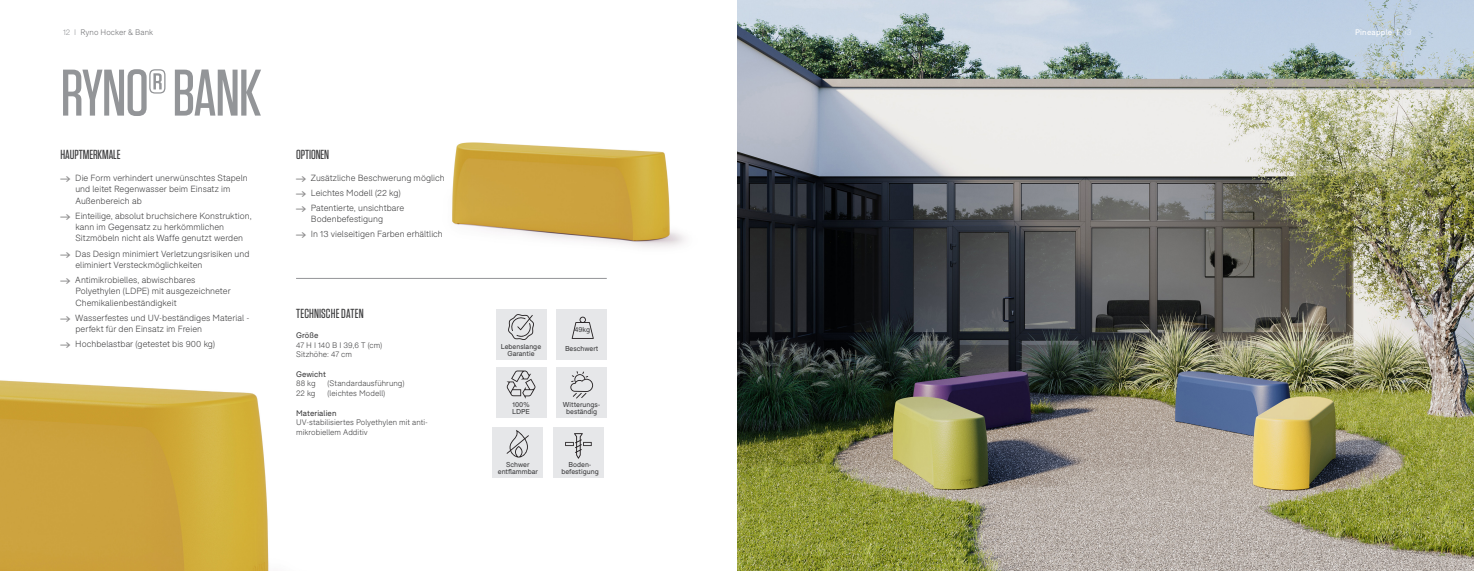
<style>
.page{position:relative;width:1474px;height:571px;background:#fff}
.page>*{position:absolute;margin:0;border:0;box-sizing:border-box;transform-origin:0 0}
.t1{font:500 65.62px "Tungsten";letter-spacing:-.02em;color:#939598}
.KEY_HEADER{font:500 13.12px "Tungsten";color:#3e3e3f}
.KEY_BULLET{font:300 8.75px/11.4px "F37 Bolton";letter-spacing:.005em;color:#3e3e3f}
.KEY_HEADER-2{font:300 7.88px/9.6px "F37 Bolton";letter-spacing:.01em;color:#3e3e3f}
.t2{font:300 7.88px "F37 Bolton";letter-spacing:.01em;color:#6c6d70}
._1_Headline_20_22{font:7.88px "F37 Bolton";letter-spacing:.03em;color:#fff}
.KEY_HEADER-3{font:7.88px/9.6px "F37 Bolton";letter-spacing:.01em;color:#3e3e3f}
.t3{font:7px/7px "F37 Bolton";color:#3e3e3f;text-align:center}
.s1{color:#939598}
.s2{font-weight:100;font-style:italic}
.s3{font-family:"Pinearrow";font-weight:400;color:#8e8d8e}
.s4{font-weight:400}
.s5{font-weight:300}
</style>
<div class="page">
<img style="left:0;top:380px;width:269px;height:190px">
<img style="left:452px;top:142px;width:233px;height:106px">
<img style="left:737px;top:0;width:736px;height:570px">
<hr style="left:296px;top:278px;width:311px;height:1px;background:#939598">
<div style="left:553px;top:427px;width:50px;height:50px;background:#e6e7e9"></div>
<svg style="left:565px;top:433px;width:26px;height:25px"></svg>
<div style="left:556px;top:367px;width:51px;height:50px;background:#e6e7e9"></div>
<svg style="left:570px;top:371px;width:23px;height:27px"></svg>
<div style="left:496px;top:367px;width:50px;height:50px;background:#e6e7e9"></div>
<svg style="left:506px;top:370px;width:29px;height:28px"></svg>
<div style="left:556px;top:309px;width:51px;height:50px;background:#e6e7e9"></div>
<svg style="left:571px;top:316px;width:22px;height:23px"></svg>
<div style="left:492px;top:427px;width:51px;height:50px;background:#e6e7e9"></div>
<svg style="left:506px;top:430px;width:23px;height:27px"></svg>
<div style="left:496px;top:309px;width:50px;height:50px;background:#e6e7e9"></div>
<svg style="left:508px;top:314px;width:26px;height:26px"></svg>
<p class="t2" style="left:63px;top:28px;width:92px"><span class="s1">12 I</span> Ryno Hocker &amp; Bank</p>
<p class="_1_Headline_20_22" style="left:1354px;top:28px;width:57px">Pineapple I <span class="s2">13</span></p>
<p class="t1" style="left:61px;top:59px;width:202px">RYNO® BANK</p>
<p class="KEY_HEADER" style="left:61px;top:148px;width:62px">HAUPTMERKMALE</p>
<p class="KEY_BULLET" style="left:75px;top:172px;width:174px;text-indent:-15px"><span class="s3">A</span> Die Form verhindert unerwünschtes Stapeln und leitet Regenwasser beim Einsatz im<br>Außenbereich ab</p>
<p class="KEY_BULLET" style="left:75px;top:210px;width:178px;text-indent:-15px"><span class="s3">A</span> Einteilige, absolut bruchsichere Konstruktion, kann im Gegensatz zu herkömmlichen<br>Sitzmöbeln nicht als Waffe genutzt werden</p>
<p class="KEY_BULLET" style="left:75px;top:248px;width:175px;text-indent:-15px"><span class="s3">A</span> Das Design minimiert Verletzungsrisiken und eliminiert Versteckmöglichkeiten</p>
<p class="KEY_BULLET" style="left:75px;top:274px;width:157px;text-indent:-15px"><span class="s3">A</span> Antimikrobielles, abwischbares<br>Polyethylen (LDPE) mit ausgezeichneter<br>Chemikalienbeständigkeit</p>
<p class="KEY_BULLET" style="left:75px;top:312px;width:175px;text-indent:-15px"><span class="s3">A</span> Wasserfestes und UV-beständiges Material - perfekt für den Einsatz im Freien</p>
<p class="KEY_BULLET" style="left:61px;top:338px;width:156px"><span class="s3">A</span> Hochbelastbar (getestet bis 900 kg)</p>
<p class="KEY_HEADER" style="left:296px;top:148px;width:35px">OPTIONEN</p>
<p class="KEY_BULLET" style="left:296px;top:172px;width:150px"><span class="s3">A</span> Zusätzliche Beschwerung möglich</p>
<p class="KEY_BULLET" style="left:296px;top:187px;width:106px"><span class="s3">A</span> Leichtes Modell (22 kg)</p>
<p class="KEY_BULLET" style="left:311px;top:202px;width:95px;text-indent:-15px"><span class="s3">A</span> Patentierte, unsichtbare<br>Bodenbefestigung</p>
<p class="KEY_BULLET" style="left:296px;top:229px;width:148px"><span class="s3">A</span> In 13 vielseitigen Farben erhältlich</p>
<p class="KEY_HEADER" style="left:296px;top:307px;width:69px">TECHNISCHE DATEN</p>
<p class="KEY_HEADER-2" style="left:296px;top:330px;width:88px"><span class="s4">Größe<br></span>47 H I 140 B I 39,6 T (cm)<br>Sitzhöhe: 47 cm</p>
<p class="KEY_HEADER-3" style="left:296px;top:369px;width:31px">Gewicht<br><span class="s5">88 kg</span></p>
<p class="KEY_HEADER-2" style="left:327px;top:378px;width:78px">(Standardausführung)</p>
<p class="KEY_HEADER-2" style="left:296px;top:388px;width:21px">22 kg</p>
<p class="KEY_HEADER-2" style="left:327px;top:388px;width:59px">(leichtes Modell)</p>
<p class="KEY_HEADER-2" style="left:296px;top:408px;width:133px"><span class="s4">Materialien<br></span>UV-stabilisiertes Polyethylen mit anti&shy;mikrobiellem Additiv</p>
<p class="t3" style="left:574px;top:326px;width:17px">49kg</p>
<p class="t3" style="left:501px;top:343px;width:42px">Lebenslange<br>Garantie</p>
<p class="t3" style="left:565px;top:345px;width:35px">Beschwert</p>
<p class="t3" style="left:512px;top:401px;width:19px;text-align:left">100%<br>LDPE</p>
<p class="t3" style="left:563px;top:401px;width:39px">Witterungs&shy;beständig</p>
<p class="t3" style="left:506px;top:461px;width:25px">Schwer</p>
<p class="t3" style="left:498px;top:468px;width:42px">entflammbar</p>
<p class="t3" style="left:568px;top:461px;width:25px">Boden-</p>
<p class="t3" style="left:561px;top:468px;width:39px">befestigung</p>
</div>
